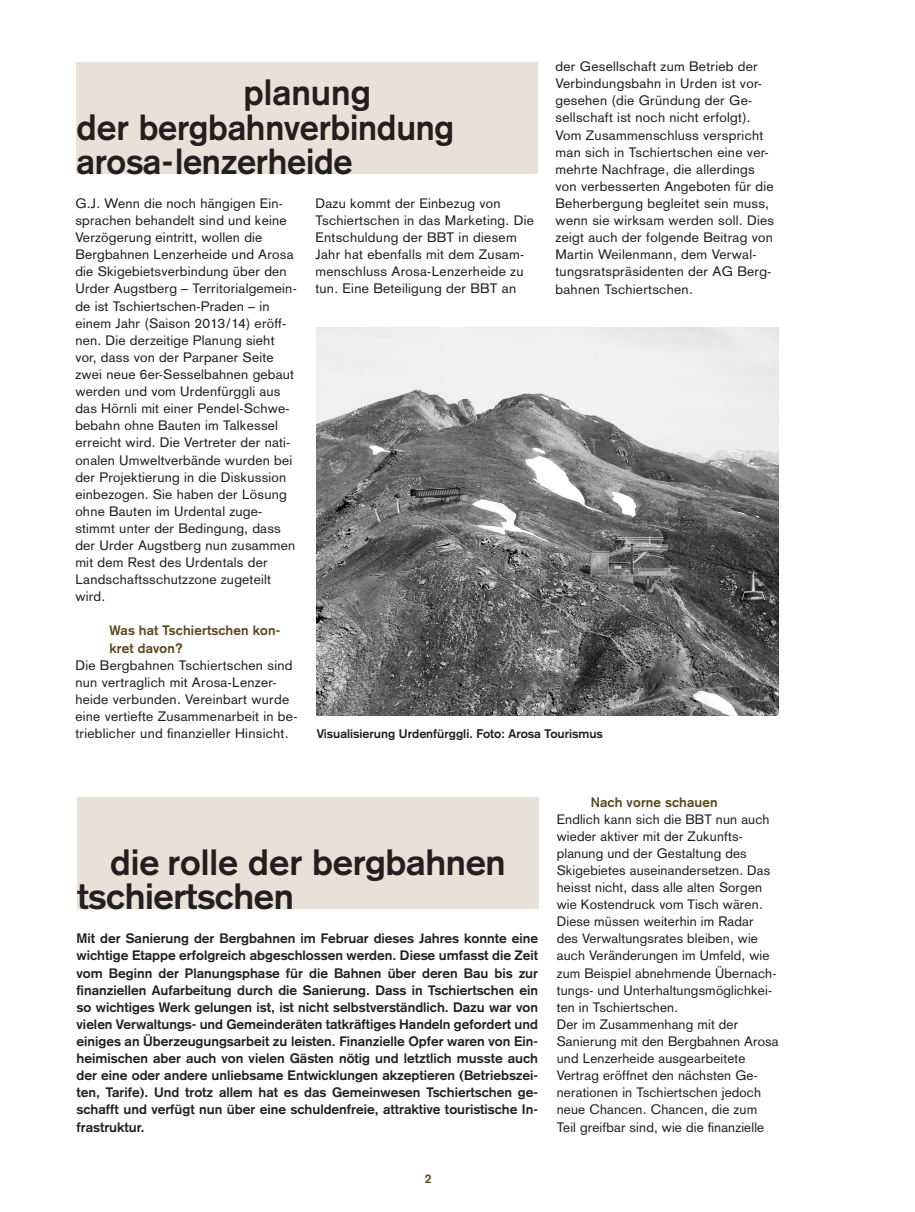
<style>
.page{position:relative;width:915px;height:1212px;background:#fff}
.page>*{position:absolute;margin:0;border:0;box-sizing:border-box;transform-origin:0 0}
.t1{font:700 36px/34.2px "Akzidenz Grotesk";letter-spacing:-.01em;color:#231f20}
.t2{font:700 35.7px/34.2px "Akzidenz Grotesk";letter-spacing:-.005em;color:#231f20;scale:.96 1}
.t3{font:13.5px/17.1px "Akzidenz Grotesk";letter-spacing:.015em;color:#231f20}
.t4{font:700 13.5px/17.1px "Akzidenz Grotesk";color:#231f20;text-align:justify}
.t5{font:700 13.5px/17.1px "Akzidenz Grotesk";letter-spacing:.01em;color:#5a471a}
.t6{font:700 12.3px "Akzidenz Grotesk";color:#231f20}
.t7{font:700 12.3px "Akzidenz Grotesk";color:#5a471a}
.s1{font-size:36px}
</style>
<div class="page">
<div style="left:77px;top:62px;width:461px;height:112px;background:#e7e1d8"></div>
<div style="left:77px;top:798px;width:461px;height:111px;background:#e7e1d8"></div>
<img style="left:316px;top:328px;width:462px;height:387px">
<p class="t3" style="left:555px;top:58px;width:220px">der Gesellschaft zum Betrieb der Verbindungsbahn in Urden ist vor&shy;gesehen (die Gründung der Ge&shy;sellschaft ist noch nicht erfolgt).<br>Vom Zusammenschluss verspricht man sich in Tschiertschen eine ver&shy;mehrte Nachfrage, die allerdings von verbesserten Angeboten für die Beherbergung begleitet sein muss, wenn sie wirksam werden soll. Dies zeigt auch der folgende Beitrag von Martin Weilenmann, dem Verwal&shy;tungsratspräsidenten der AG Berg&shy;bahnen Tschiertschen.</p>
<h1 class="t1" style="left:243px;top:75px;width:129px">planung</h1>
<h2 class="t2" style="left:77px;top:110px;width:395px"><span class="s1">der</span> bergbahnverbindung arosa-lenzerheide</h2>
<p class="t3" style="left:75px;top:195px;width:223px">G.J. Wenn die noch hängigen Ein&shy;sprachen behandelt sind und keine<br>Verzögerung eintritt, wollen die<br>Bergbahnen Lenzerheide und Arosa die Skigebietsverbindung über den<br>Urder Augstberg – Territorialgemein&shy;de ist Tschiertschen-Praden – in einem Jahr (Saison 2013/14) eröff&shy;nen. Die derzeitige Planung sieht vor, dass von der Parpaner Seite zwei neue 6er-Sesselbahnen gebaut werden und vom Urdenfürggli aus das Hörnli mit einer Pendel-Schwe&shy;bebahn ohne Bauten im Talkessel erreicht wird. Die Vertreter der nati&shy;onalen Umweltverbände wurden bei der Projektierung in die Diskussion einbezogen. Sie haben der Lösung ohne Bauten im Urdental zuge&shy;stimmt unter der Bedingung, dass der Urder Augstberg nun zusammen mit dem Rest des Urdentals der<br>Landschaftsschutzzone zugeteilt wird.</p>
<p class="t5" style="left:109px;top:622px;width:172px">Was hat Tschiertschen kon&shy;kret davon?</p>
<p class="t3" style="left:75px;top:656px;width:223px">Die Bergbahnen Tschiertschen sind nun vertraglich mit Arosa-Lenzer&shy;heide verbunden. Vereinbart wurde eine vertiefte Zusammenarbeit in be&shy;trieblicher und finanzieller Hinsicht.</p>
<p class="t3" style="left:315px;top:195px;width:220px">Dazu kommt der Einbezug von<br>Tschiertschen in das Marketing. Die<br>Entschuldung der BBT in diesem<br>Jahr hat ebenfalls mit dem Zusam&shy;menschluss Arosa-Lenzerheide zu tun. Eine Beteiligung der BBT an</p>
<p class="t6" style="left:316px;top:726px;width:287px">Visualisierung Urdenfürggli. Foto: Arosa Tourismus</p>
<h1 class="t1" style="left:77px;top:845px;width:430px;text-indent:33px">die rolle der bergbahnen tschiertschen</h1>
<p class="t4" style="left:77px;top:930px;width:463px">Mit der Sanierung der Bergbahnen im Februar dieses Jahres konnte eine wichtige Etappe erfolgreich abgeschlossen werden. Diese umfasst die Zeit vom Beginn der Planungsphase für die Bahnen über deren Bau bis zur finanziellen Aufarbeitung durch die Sanierung. Dass in Tschiertschen ein so wichtiges Werk gelungen ist, ist nicht selbstverständlich. Dazu war von vielen Verwaltungs- und Gemeinderäten tatkräftiges Handeln gefordert und einiges an Überzeugungsarbeit zu leisten. Finanzielle Opfer waren von Ein&shy;heimischen aber auch von vielen Gästen nötig und letztlich musste auch der eine oder andere unliebsame Entwicklungen akzeptieren (Betriebszei&shy;ten, Tarife). Und trotz allem hat es das Gemeinwesen Tschiertschen ge&shy;schafft und verfügt nun über eine schuldenfreie, attraktive touristische In&shy;frastruktur.</p>
<p class="t7" style="left:425px;top:1171px;width:8px">2</p>
<p class="t5" style="left:590px;top:793px;width:128px">Nach vorne schauen</p>
<p class="t3" style="left:556px;top:810px;width:223px">Endlich kann sich die BBT nun auch wieder aktiver mit der Zukunfts&shy;planung und der Gestaltung des Skigebietes auseinandersetzen. Das heisst nicht, dass alle alten Sorgen wie Kostendruck vom Tisch wären.<br>Diese müssen weiterhin im Radar<br>des Verwaltungsrates bleiben, wie auch Veränderungen im Umfeld, wie zum Beispiel abnehmende Übernach&shy;tungs- und Unterhaltungsmöglichkei&shy;ten in Tschiertschen.<br>Der im Zusammenhang mit der Sanierung mit den Bergbahnen Arosa und Lenzerheide ausgearbeitete Vertrag eröffnet den nächsten Ge&shy;nerationen in Tschiertschen jedoch neue Chancen. Chancen, die zum Teil greifbar sind, wie die finanzielle</p>
</div>
